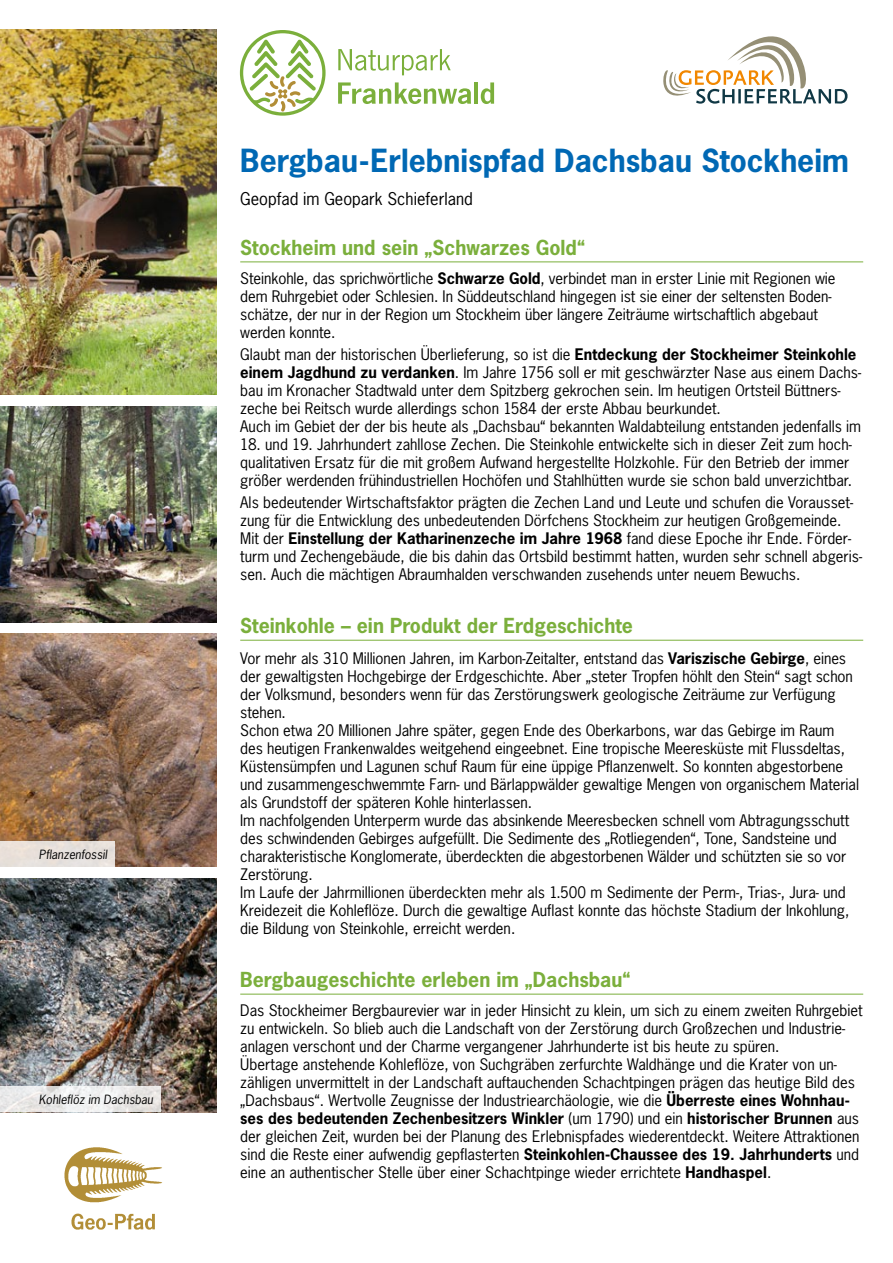
<style>
.page{position:relative;width:893px;height:1263px;background:#fff}
.page>*{position:absolute;margin:0;border:0;box-sizing:border-box;transform-origin:0 0}
.t1{font:700 30px "News Gothic Std";color:#0068b4}
.Headline{font:700 19.5px "News Gothic Std";color:#7baf3c}
.t2{font:16.5px "News Gothic Std";color:#000}
.Fließtext{font:15px/18px "News Gothic Std";color:#000}
.Bildunterschrift{font:italic 12px "News Gothic Std";color:#000}
.s1{font-weight:700}
</style>
<div class="page">
<svg style="left:338px;top:82px;width:133px;height:22px"></svg>
<hr style="left:474px;top:82px;width:4px;height:22px;background:#7baf3b">
<svg style="left:481px;top:82px;width:13px;height:22px"></svg>
<svg style="left:338px;top:49px;width:113px;height:26px"></svg>
<svg style="left:240px;top:30px;width:86px;height:86px"></svg>
<svg style="left:663px;top:36px;width:184px;height:68px"></svg>
<img style="left:64px;top:1147px;width:99px;height:83px">
<img style="left:0;top:30px;width:217px;height:365px">
<hr style="left:240px;top:261px;width:623px;height:1px;background:#7baf3c">
<hr style="left:240px;top:640px;width:623px;height:1px;background:#7baf3c">
<hr style="left:240px;top:994px;width:623px;height:1px;background:#7baf3c">
<img style="left:0;top:634px;width:217px;height:233px">
<div style="left:0;top:841px;width:115px;height:26px;background:#e7e0db"></div>
<img style="left:0;top:878px;width:217px;height:234px">
<svg style="left:0;top:1086px;width:161px;height:26px;fill:#ebeaea"></svg>
<img style="left:0;top:406px;width:217px;height:216px">
<p class="Bildunterschrift" style="left:39px;top:847px;width:70px">Pflanzenfossil</p>
<p class="Bildunterschrift" style="left:39px;top:1092px;width:116px">Kohleflöz im Dachsbau</p>
<p class="t1" style="left:240px;top:141px;width:610px">Bergbau-Erlebnispfad Dachsbau Stockheim</p>
<p class="t2" style="left:240px;top:188px;width:234px">Geopfad im Geopark Schieferland</p>
<p class="Headline" style="left:240px;top:235px;width:346px">Stockheim und sein „Schwarzes Gold“</p>
<p class="Fließtext" style="left:240px;top:269px;width:597px">Steinkohle, das sprichwörtliche <span class="s1">Schwarze Gold</span>, verbindet man in erster Linie mit Regionen wie dem Ruhrgebiet oder Schlesien. In Süddeutschland hingegen ist sie einer der seltensten Boden&shy;schätze, der nur in der Region um Stockheim über längere Zeiträume wirtschaftlich abgebaut werden konnte.</p>
<p class="Fließtext" style="left:240px;top:345px;width:622px">Glaubt man der historischen Überlieferung, so ist die <span class="s1">Entdeckung der Stockheimer Steinkohle einem Jagdhund zu verdanken</span>. Im Jahre 1756 soll er mit geschwärzter Nase aus einem Dachs&shy;bau im Kronacher Stadtwald unter dem Spitzberg gekrochen sein. Im heutigen Ortsteil Büttners&shy;zeche bei Reitsch wurde allerdings schon 1584 der erste Abbau beurkundet.</p>
<p class="Fließtext" style="left:240px;top:417px;width:622px">Auch im Gebiet der der bis heute als „Dachsbau“ bekannten Waldabteilung entstanden jedenfalls im</p>
<p class="Fließtext" style="left:240px;top:435px;width:613px">18. und 19. Jahrhundert zahllose Zechen. Die Steinkohle entwickelte sich in dieser Zeit zum hoch&shy;qualitativen Ersatz für die mit großem Aufwand hergestellte Holzkohle. Für den Betrieb der immer größer werdenden frühindustriellen Hochöfen und Stahlhütten wurde sie schon bald unverzichtbar.</p>
<p class="Fließtext" style="left:240px;top:493px;width:614px">Als bedeutender Wirtschaftsfaktor prägten die Zechen Land und Leute und schufen die Vorausset&shy;zung für die Entwicklung des unbedeutenden Dörfchens Stockheim zur heutigen Großgemeinde.</p>
<p class="Fließtext" style="left:240px;top:529px;width:623px">Mit der <span class="s1">Einstellung der Katharinenzeche im Jahre 1968</span> fand diese Epoche ihr Ende. Förder&shy;turm und Zechengebäude, die bis dahin das Ortsbild bestimmt hatten, wurden sehr schnell abgeris&shy;sen. Auch die mächtigen Abraumhalden verschwanden zusehends unter neuem Bewuchs.</p>
<p class="Headline" style="left:240px;top:613px;width:394px">Steinkohle – ein Produkt der Erdgeschichte</p>
<p class="Fließtext" style="left:240px;top:649px;width:614px">Vor mehr als 310 Millionen Jahren, im Karbon-Zeitalter, entstand das <span class="s1">Variszische Gebirge</span>, eines der gewaltigsten Hochgebirge der Erdgeschichte. Aber „steter Tropfen höhlt den Stein“ sagt schon der Volksmund, besonders wenn für das Zerstörungswerk geologische Zeiträume zur Verfügung stehen.</p>
<p class="Fließtext" style="left:240px;top:721px;width:620px">Schon etwa 20 Millionen Jahre später, gegen Ende des Oberkarbons, war das Gebirge im Raum des heutigen Frankenwaldes weitgehend eingeebnet. Eine tropische Meeresküste mit Flussdeltas, Küstensümpfen und Lagunen schuf Raum für eine üppige Pflanzenwelt. So konnten abgestorbene und zusammengeschwemmte Farn- und Bärlappwälder gewaltige Mengen von organischem Material als Grundstoff der späteren Kohle hinterlassen.</p>
<p class="Fließtext" style="left:240px;top:811px;width:610px">Im nachfolgenden Unterperm wurde das absinkende Meeresbecken schnell vom Abtragungsschutt des schwindenden Gebirges aufgefüllt. Die Sedimente des „Rotliegenden“, Tone, Sandsteine und charakteristische Konglomerate, überdeckten die abgestorbenen Wälder und schützten sie so vor Zerstörung.</p>
<p class="Fließtext" style="left:240px;top:883px;width:611px">Im Laufe der Jahrmillionen überdeckten mehr als 1.500 m Sedimente der Perm-, Trias-, Jura- und<br>Kreidezeit die Kohleflöze. Durch die gewaltige Auflast konnte das höchste Stadium der Inkohlung, die Bildung von Steinkohle, erreicht werden.</p>
<p class="Headline" style="left:240px;top:967px;width:392px">Bergbaugeschichte erleben im „Dachsbau“</p>
<p class="Fließtext" style="left:240px;top:1001px;width:624px">Das Stockheimer Bergbaurevier war in jeder Hinsicht zu klein, um sich zu einem zweiten Ruhrgebiet zu entwickeln. So blieb auch die Landschaft von der Zerstörung durch Großzechen und Industrie&shy;anlagen verschont und der Charme vergangener Jahrhunderte ist bis heute zu spüren.</p>
<p class="Fließtext" style="left:240px;top:1055px;width:621px">Übertage anstehende Kohleflöze, von Suchgräben zerfurchte Waldhänge und die Krater von un&shy;zähligen unvermittelt in der Landschaft auftauchenden Schachtpingen prägen das heutige Bild des „Dachsbaus“. Wertvolle Zeugnisse der Industriearchäologie, wie die <span class="s1">Überreste eines Wohnhau&shy;ses des bedeutenden Zechenbesitzers Winkler</span> (um 1790) und ein <span class="s1">historischer Brunnen</span> aus der gleichen Zeit, wurden bei der Planung des Erlebnispfades wiederentdeckt. Weitere Attraktionen sind die Reste einer aufwendig gepflasterten <span class="s1">Steinkohlen-Chaussee des 19. Jahrhunderts</span> und eine an authentischer Stelle über einer Schachtpinge wieder errichtete <span class="s1">Handhaspel</span>.</p>
</div>
